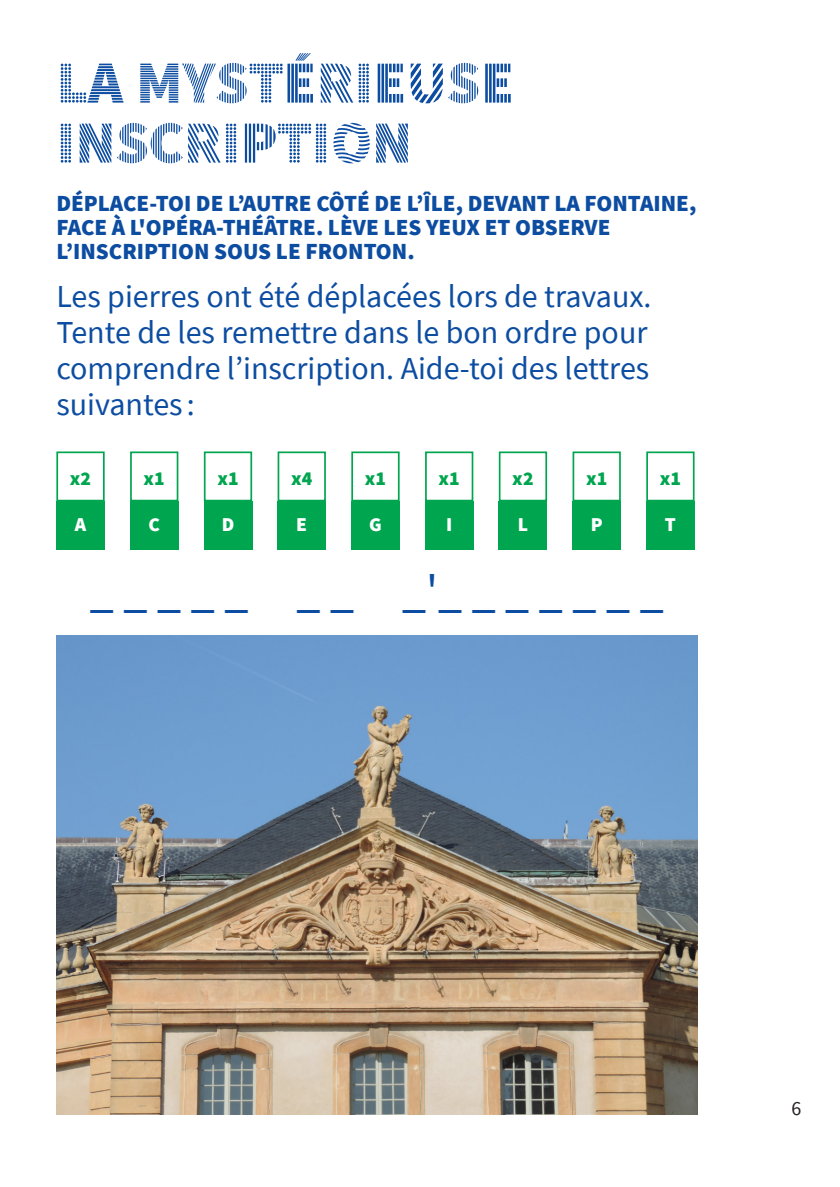
<style>
.page{position:relative;width:840px;height:1187px;background:#fff}
.page>*{position:absolute;margin:0;border:0;box-sizing:border-box;transform-origin:0 0}
.TITRE_NIVEAU_1{font:60px/60px "Source Sans Pro DISPLAY";color:#0d4da1}
.EXERGUE{font:48px "Source Sans Pro";color:#0d4da1}
.EXERGUE-2{font:32px/36px "Source Sans Pro";color:#0d4da1}
.SOUS_TITRE_1{font:900 23px/24px "Source Sans Pro";color:#0d4da1}
.t1{font:20px "Source Sans Pro";color:#231f20}
.SOUS_TITRE_1-2{font:900 19.6px "Source Sans Pro";letter-spacing:.005em;color:#00a54f}
.SOUS_TITRE_1-3{font:900 19.6px "Source Sans Pro";color:#fff}
</style>
<div class="page">
<img style="left:56px;top:635px;width:641px;height:480px">
<div style="left:56px;top:451px;width:49px;height:50px;border:2px solid #00a54f"></div>
<div style="left:56px;top:501px;width:49px;height:49px;background:#00a54f"></div>
<div style="left:130px;top:451px;width:48px;height:50px;border:2px solid #00a54f"></div>
<div style="left:130px;top:501px;width:48px;height:49px;background:#00a54f"></div>
<div style="left:204px;top:451px;width:48px;height:50px;border:2px solid #00a54f"></div>
<div style="left:204px;top:501px;width:48px;height:49px;background:#00a54f"></div>
<div style="left:277px;top:451px;width:49px;height:50px;border:2px solid #00a54f"></div>
<div style="left:277px;top:501px;width:49px;height:49px;background:#00a54f"></div>
<div style="left:351px;top:451px;width:48px;height:50px;border:2px solid #00a54f"></div>
<div style="left:351px;top:501px;width:48px;height:49px;background:#00a54f"></div>
<div style="left:425px;top:451px;width:48px;height:50px;border:2px solid #00a54f"></div>
<div style="left:425px;top:501px;width:48px;height:49px;background:#00a54f"></div>
<div style="left:499px;top:451px;width:48px;height:50px;border:2px solid #00a54f"></div>
<div style="left:499px;top:501px;width:48px;height:49px;background:#00a54f"></div>
<div style="left:572px;top:451px;width:49px;height:50px;border:2px solid #00a54f"></div>
<div style="left:572px;top:501px;width:49px;height:49px;background:#00a54f"></div>
<div style="left:646px;top:451px;width:48px;height:50px;border:2px solid #00a54f"></div>
<div style="left:646px;top:501px;width:48px;height:49px;background:#00a54f"></div>
<p class="TITRE_NIVEAU_1" style="left:56px;top:54px;width:459px">LA MYSTÉRIEUSE<br>INSCRIPTION</p>
<p class="SOUS_TITRE_1" style="left:56px;top:191px;width:641px">DÉPLACE-TOI DE L’AUTRE CÔTÉ DE L’ÎLE, DEVANT LA FONTAINE,<br>FACE À L'OPÉRA-THÉÂTRE. LÈVE LES YEUX ET OBSERVE<br>L’INSCRIPTION SOUS LE FRONTON.</p>
<p class="EXERGUE-2" style="left:56px;top:278px;width:596px">Les pierres ont été déplacées lors de travaux.<br>Tente de les remettre dans le bon ordre pour comprendre l’inscription. Aide-toi des lettres suivantes :</p>
<p class="SOUS_TITRE_1-2" style="left:70px;top:465px;width:23px">x2</p>
<p class="SOUS_TITRE_1-3" style="left:75px;top:511px;width:13px">A</p>
<p class="SOUS_TITRE_1-2" style="left:144px;top:465px;width:23px">x1</p>
<p class="SOUS_TITRE_1-3" style="left:148px;top:511px;width:13px">C</p>
<p class="SOUS_TITRE_1-2" style="left:217px;top:465px;width:23px">x1</p>
<p class="SOUS_TITRE_1-3" style="left:222px;top:511px;width:14px">D</p>
<p class="SOUS_TITRE_1-2" style="left:291px;top:465px;width:23px">x4</p>
<p class="SOUS_TITRE_1-3" style="left:296px;top:511px;width:12px">E</p>
<p class="SOUS_TITRE_1-2" style="left:365px;top:465px;width:23px">x1</p>
<p class="SOUS_TITRE_1-3" style="left:369px;top:511px;width:14px">G</p>
<p class="SOUS_TITRE_1-2" style="left:438px;top:465px;width:23px">x1</p>
<p class="SOUS_TITRE_1-3" style="left:446px;top:511px;width:8px">I</p>
<p class="SOUS_TITRE_1-2" style="left:512px;top:465px;width:23px">x2</p>
<p class="SOUS_TITRE_1-3" style="left:518px;top:511px;width:12px">L</p>
<p class="SOUS_TITRE_1-2" style="left:586px;top:465px;width:23px">x1</p>
<p class="SOUS_TITRE_1-3" style="left:590px;top:511px;width:13px">P</p>
<p class="SOUS_TITRE_1-2" style="left:659px;top:465px;width:23px">x1</p>
<p class="SOUS_TITRE_1-3" style="left:665px;top:511px;width:13px">T</p>
<p class="EXERGUE" style="left:90px;top:560px;width:575px">_____ __ _'__ _ _ _ _ _</p>
<p class="t1" style="left:791px;top:1095px;width:11px">6</p>
</div>
